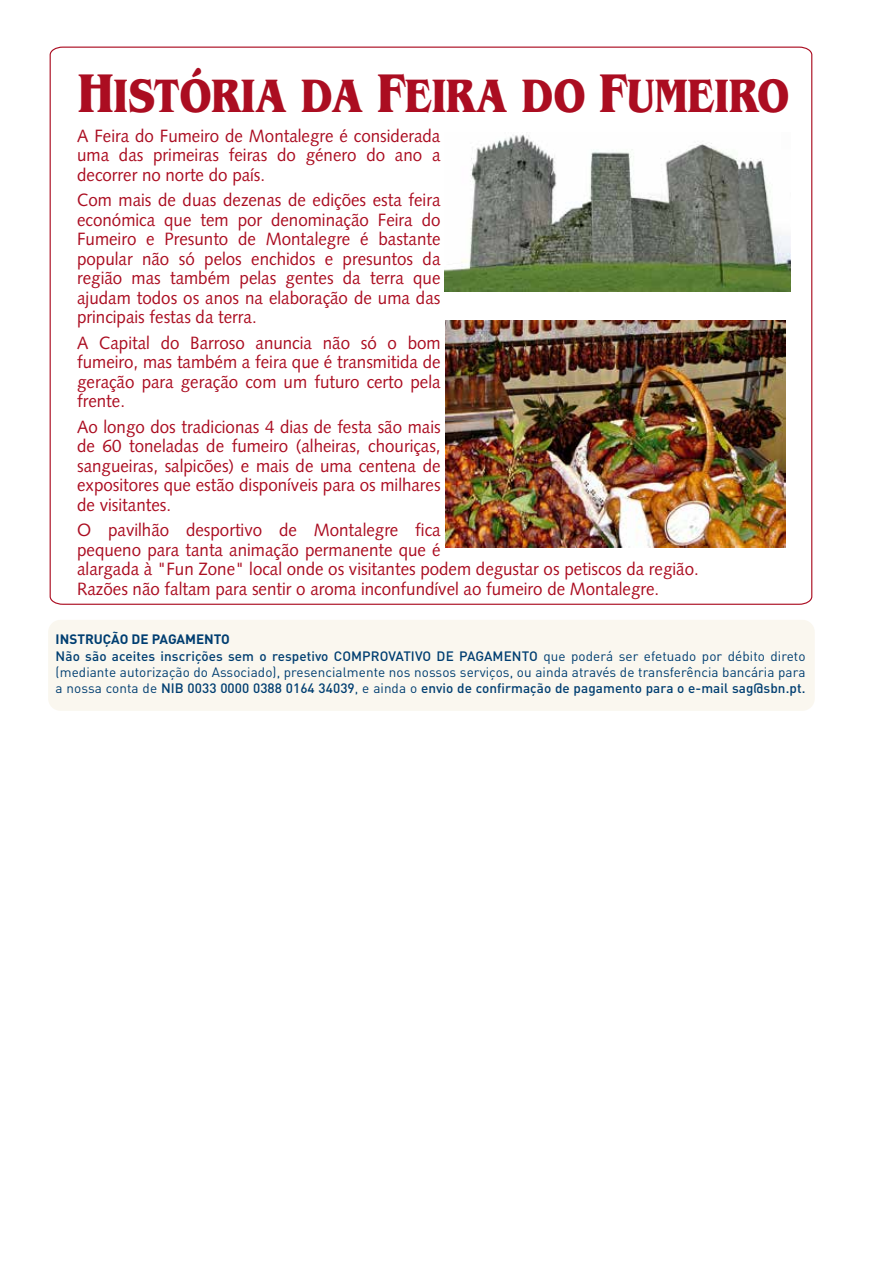
<style>
.page{position:relative;width:893px;height:1263px;background:#fff}
.page>*{position:absolute;margin:0;border:0;box-sizing:border-box;transform-origin:0 0}
.t1{font:700 49.05px "Benguiat";letter-spacing:.005em;color:#ab0d21;scale:.83 1}
.t2{font:17.85px/19.5px "Syntax";color:#ab0d21;text-align:justify;scale:.95 1}
.t3{font:13.5px/15.8px "DIN Pro";letter-spacing:.005em;color:#003e71}
.t4{font:500 13.5px/17.2px "DIN Pro";letter-spacing:.005em;color:#003e71}
.s1{font-size:57px}
.s2{font-weight:700}
.s3{font-weight:400}
.s4{font-weight:500}
</style>
<div class="page">
<div style="left:48px;top:620px;width:767px;height:91px;background:#faf7ef;border-radius:12px"></div>
<svg style="left:49px;top:46px;width:764px;height:559px"></svg>
<img style="left:445px;top:321px;width:340px;height:226px">
<img style="left:445px;top:132px;width:346px;height:160px">
<h1 class="t1" style="left:78px;top:67px;width:858px"><span class="s1">H</span>ISTÓRIA DA <span class="s1">F</span>EIRA DO <span class="s1">F</span>UMEIRO</h1>
<p class="t2" style="left:77px;top:126px;width:384px">A Feira do Fumeiro de Montalegre é considerada uma das primeiras feiras do género do ano a decorrer no norte do país.</p>
<p class="t2" style="left:77px;top:190px;width:384px">Com mais de duas dezenas de edições esta feira económica que tem por denominação Feira do Fumeiro e Presunto de Montalegre é bastante popular não só pelos enchidos e presuntos da região mas também pelas gentes da terra que ajudam todos os anos na elaboração de uma das principais festas da terra.</p>
<p class="t2" style="left:77px;top:333px;width:384px">A Capital do Barroso anuncia não só o bom fumeiro, mas também a feira que é transmitida de geração para geração com um futuro certo pela frente.</p>
<p class="t2" style="left:77px;top:417px;width:384px">Ao longo dos tradicionas 4 dias de festa são mais de 60 toneladas de fumeiro (alheiras, chouriças, sangueiras, salpicões) e mais de uma centena de expositores que estão disponíveis para os milhares de visitantes.</p>
<p class="t2" style="left:77px;top:520px;width:656px;text-align:left">O pavilhão desportivo de Montalegre fica<br>pequeno para tanta animação permanente que é<br>alargada à "Fun Zone" local onde os visitantes podem degustar os petiscos da região.<br>Razões não faltam para sentir o aroma inconfundível ao fumeiro de Montalegre.</p>
<p class="t4" style="left:56px;top:630px;width:751px"><span class="s2">INSTRUÇÃO DE PAGAMENTO<br></span>Não são aceites inscrições sem o respetivo COMPROVATIVO DE PAGAMENTO <span class="s3">que poderá ser efetuado por débito direto</span></p>
<p class="t3" style="left:56px;top:663px;width:751px">(mediante autorização do Associado), presencialmente nos nossos serviços, ou ainda através de transferência bancária para a nossa conta de <span class="s4">NIB 0033 0000 0388 0164 34039</span>, e ainda o <span class="s4">envio de confirmação de pagamento para o e-mail sag@sbn.pt.</span></p>
</div>
